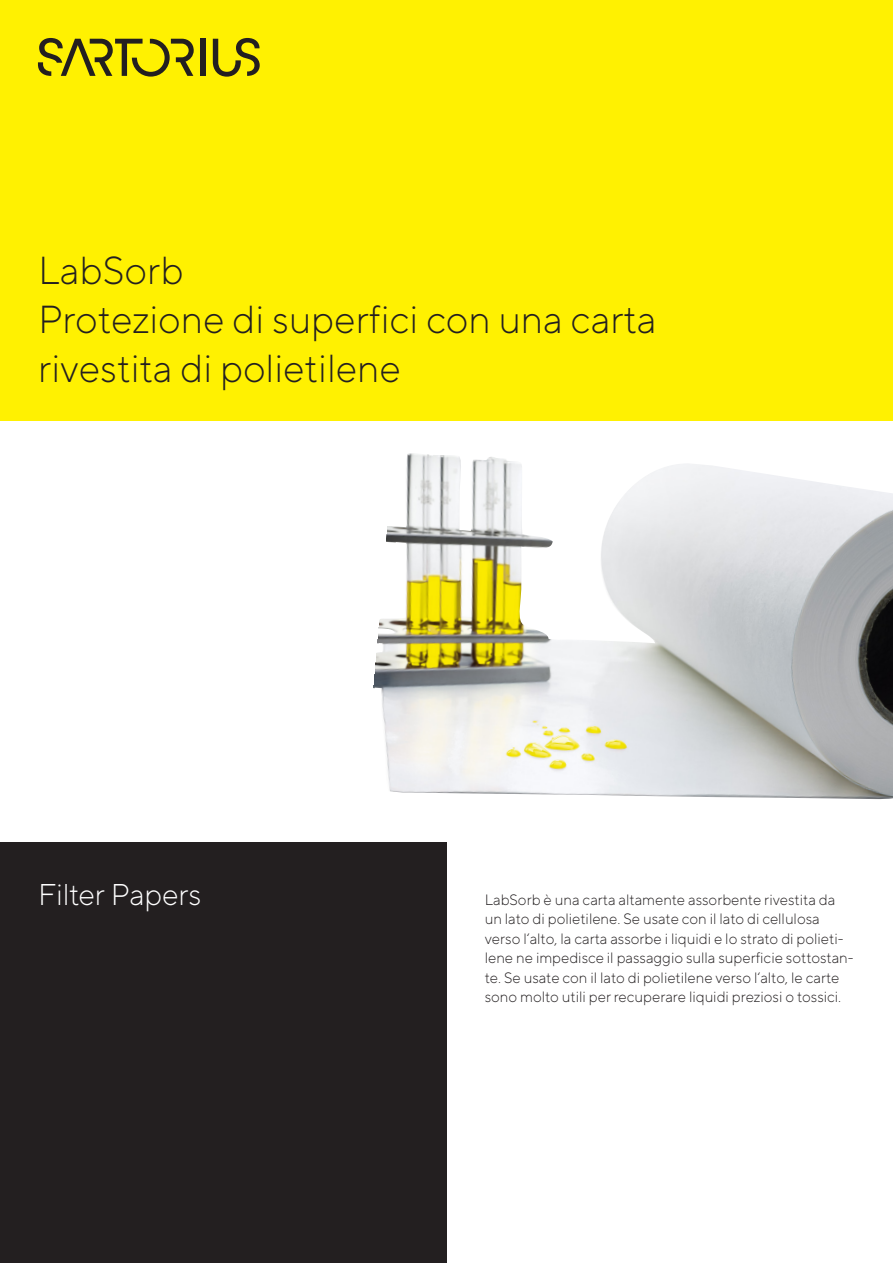
<style>
.page{position:relative;width:893px;height:1263px;background:#fff}
.page>*{position:absolute;margin:0;border:0;box-sizing:border-box;transform-origin:0 0}
.t1{font:300 39px/48.8px "TT Norms Pro";color:#231f20}
.t2{font:300 30px "TT Norms Pro";letter-spacing:-.005em;color:#fff}
.t3{font:300 15px/19.5px "TT Norms Pro";color:#231f20}
</style>
<div class="page">
<div style="left:0;top:0;width:893px;height:421px;background:#fff101"></div>
<img style="left:373px;top:453px;width:520px;height:346px">
<div style="left:0;top:842px;width:446px;height:421px;background:#231f20"></div>
<div style="left:200px;top:39px;width:5px;height:37px;background:#231f20"></div>
<svg style="left:213px;top:38px;width:47px;height:39px"></svg>
<svg style="left:38px;top:38px;width:156px;height:39px"></svg>
<h1 class="t1" style="left:38px;top:243px;width:620px">LabSorb<br>Protezione di superfici con una carta rivestita di polietilene</h1>
<h2 class="t2" style="left:38px;top:873px;width:165px">Filter Papers</h2>
<p class="t3" style="left:485px;top:889px;width:370px">LabSorb è una carta altamente assorbente rivestita da un lato di polietilene. Se usate con il lato di cellulosa verso l‘alto, la carta assorbe i liquidi e lo strato di polieti&shy;lene ne impedisce il passaggio sulla superficie sottostan&shy;te. Se usate con il lato di polietilene verso l‘alto, le carte sono molto utili per recuperare liquidi preziosi o tossici.</p>
</div>
